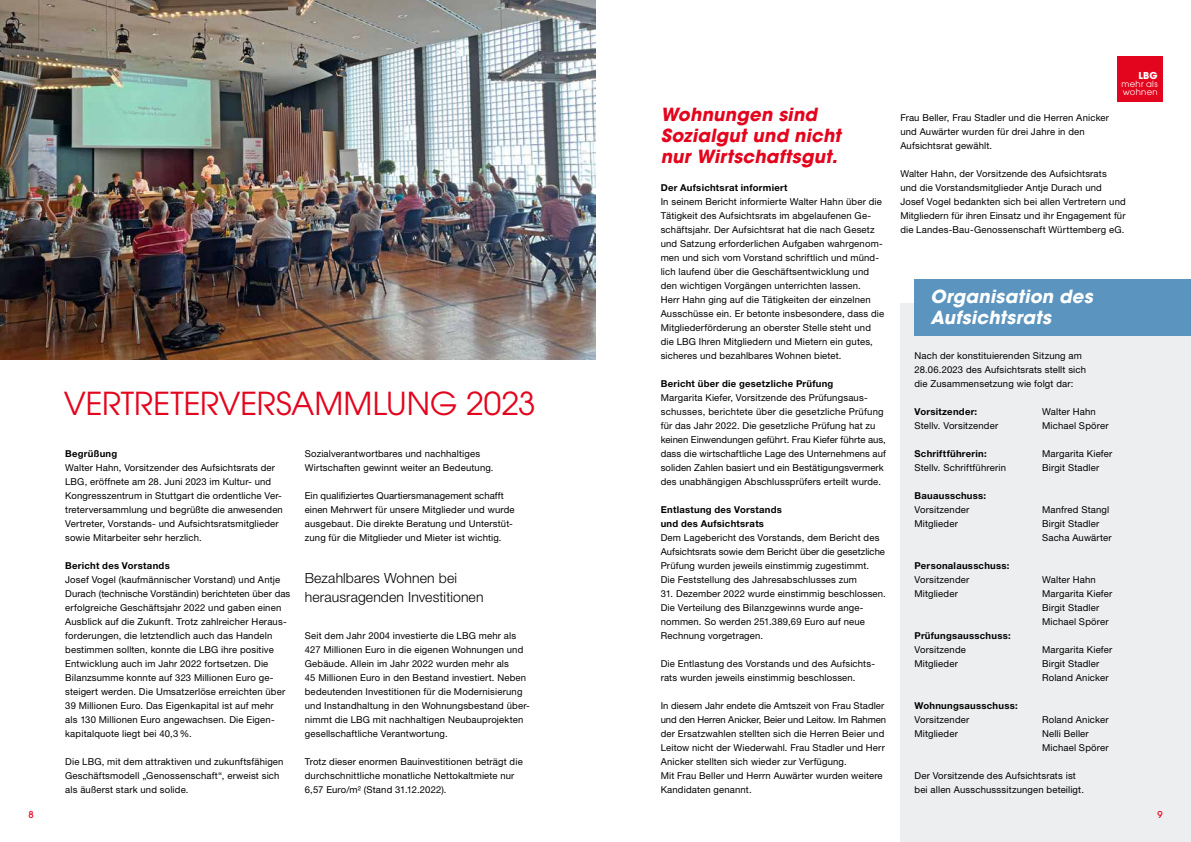
<style>
.page{position:relative;width:1191px;height:842px;background:#fff}
.page>*{position:absolute;margin:0;border:0;box-sizing:border-box;transform-origin:0 0}
.t1{font:31.5px "ITC Avant Garde Pro";letter-spacing:-.005em;color:#e3051d}
.t2{font:italic 700 18px/21px "ITC Avant Garde Pro";color:#e3051d}
.t3{font:italic 700 18px/21px "ITC Avant Garde Pro";color:#fff}
.t4{font:300 14px/19px "Helvetica Neue LT Std";letter-spacing:.01em;color:#000}
.t5{font:9.5px/14px "Helvetica Neue LT Std";letter-spacing:.015em;color:#000}
.t6{font:700 9.5px/14px "Helvetica Neue LT Std";letter-spacing:.025em;color:#000}
.t7{font:700 9.5px "ITC Avant Garde Pro";color:#fff}
.t8{font:500 9.5px "ITC Avant Garde Pro";color:#e3051d}
.t9{font:8.5px/8px "ITC Avant Garde Pro";letter-spacing:.03em;color:#fff}
</style>
<div class="page">
<div style="left:900px;top:303px;width:291px;height:539px;background:#edeeef"></div>
<img style="left:0;top:0;width:595px;height:359px">
<div style="left:914px;top:279px;width:277px;height:57px;background:#5b94be"></div>
<div style="left:1117px;top:57px;width:45px;height:45px;background:#e3051d"></div>
<h1 class="t1" style="left:64px;top:384px;width:473px">VERTRETERVERSAMMLUNG 2023</h1>
<p class="t5" style="left:305px;top:447px;width:190px">Sozialverantwortbares und nachhaltiges<br>Wirtschaften gewinnt weiter an Bedeutung.</p>
<p class="t5" style="left:305px;top:489px;width:211px">Ein qualifiziertes Quartiersmanagement schafft einen Mehrwert für unsere Mitglieder und wurde ausgebaut. Die direkte Beratung und Unterstüt&shy;zung für die Mitglieder und Mieter ist wichtig.</p>
<h3 class="t4" style="left:305px;top:568px;width:180px">Bezahlbares Wohnen bei herausragenden Investitionen</h3>
<p class="t5" style="left:305px;top:629px;width:226px">Seit dem Jahr 2004 investierte die LBG mehr als 427 Millionen Euro in die eigenen Wohnungen und Gebäude. Allein im Jahr 2022 wurden mehr als<br>45 Millionen Euro in den Bestand investiert. Neben bedeutenden Investitionen für die Modernisierung und Instandhaltung in den Wohnungsbestand über&shy;nimmt die LBG mit nachhaltigen Neubauprojekten gesellschaftliche Verantwortung.</p>
<p class="t5" style="left:305px;top:755px;width:219px">Trotz dieser enormen Bauinvestitionen beträgt die durchschnittliche monatliche Nettokaltmiete nur<br>6,57 Euro/m² (Stand 31.12.2022).</p>
<p class="t6" style="left:65px;top:447px;width:54px">Begrüßung</p>
<p class="t5" style="left:65px;top:461px;width:219px">Walter Hahn, Vorsitzender des Aufsichtsrats der LBG, eröffnete am 28. Juni 2023 im Kultur- und Kongresszentrum in Stuttgart die ordentliche Ver&shy;treterversammlung und begrüßte die anwesenden Vertreter, Vorstands- und Aufsichtsratsmitglieder sowie Mitarbeiter sehr herzlich.</p>
<p class="t6" style="left:65px;top:559px;width:106px">Bericht des Vorstands</p>
<p class="t5" style="left:65px;top:573px;width:227px">Josef Vogel (kaufmännischer Vorstand) und Antje Durach (technische Vorständin) berichteten über das erfolgreiche Geschäftsjahr 2022 und gaben einen Ausblick auf die Zukunft. Trotz zahlreicher Heraus&shy;forderungen, die letztendlich auch das Handeln bestimmen sollten, konnte die LBG ihre positive Entwicklung auch im Jahr 2022 fortsetzen. Die Bilanzsumme konnte auf 323 Millionen Euro ge&shy;steigert werden. Die Umsatzerlöse erreichten über 39 Millionen Euro. Das Eigenkapital ist auf mehr<br>als 130 Millionen Euro angewachsen. Die Eigen&shy;kapitalquote liegt bei 40,3%.</p>
<p class="t5" style="left:65px;top:755px;width:220px">Die LBG, mit dem attraktiven und zukunftsfähigen<br>Geschäftsmodell „Genossenschaft“, erweist sich als äußerst stark und solide.</p>
<h2 class="t2" style="left:660px;top:104px;width:186px">Wohnungen sind<br>Sozialgut und nicht nur Wirtschaftsgut.</h2>
<p class="t6" style="left:660px;top:181px;width:128px">Der Aufsichtsrat informiert</p>
<p class="t5" style="left:660px;top:195px;width:225px">In seinem Bericht informierte Walter Hahn über die Tätigkeit des Aufsichtsrats im abgelaufenen Ge&shy;schäftsjahr. Der Aufsichtsrat hat die nach Gesetz und Satzung erforderlichen Aufgaben wahrgenom&shy;men und sich vom Vorstand schriftlich und münd&shy;lich laufend über die Geschäftsentwicklung und den wichtigen Vorgängen unterrichten lassen.<br>Herr Hahn ging auf die Tätigkeiten der einzelnen Ausschüsse ein. Er betonte insbesondere, dass die Mitgliederförderung an oberster Stelle steht und die LBG Ihren Mitgliedern und Mietern ein gutes, sicheres und bezahlbares Wohnen bietet.</p>
<p class="t6" style="left:660px;top:377px;width:174px">Bericht über die gesetzliche Prüfung</p>
<p class="t5" style="left:660px;top:391px;width:227px">Margarita Kiefer, Vorsitzende des Prüfungsaus&shy;schusses, berichtete über die gesetzliche Prüfung für das Jahr 2022. Die gesetzliche Prüfung hat zu keinen Einwendungen geführt. Frau Kiefer führte aus, dass die wirtschaftliche Lage des Unternehmens auf soliden Zahlen basiert und ein Bestätigungsvermerk des unabhängigen Abschlussprüfers erteilt wurde.</p>
<p class="t6" style="left:660px;top:503px;width:123px">Entlastung des Vorstands und des Aufsichtsrats</p>
<p class="t5" style="left:660px;top:531px;width:226px">Dem Lagebericht des Vorstands, dem Bericht des Aufsichtsrats sowie dem Bericht über die gesetzliche Prüfung wurden jeweils einstimmig zugestimmt.<br>Die Feststellung des Jahresabschlusses zum</p>
<p class="t5" style="left:660px;top:587px;width:227px">31. Dezember 2022 wurde einstimmig beschlossen.<br>Die Verteilung des Bilanzgewinns wurde ange&shy;nommen. So werden 251.389,69 Euro auf neue Rechnung vorgetragen.</p>
<p class="t5" style="left:660px;top:657px;width:216px">Die Entlastung des Vorstands und des Aufsichts&shy;rats wurden jeweils einstimmig beschlossen.</p>
<p class="t5" style="left:660px;top:699px;width:227px">In diesem Jahr endete die Amtszeit von Frau Stadler und den Herren Anicker, Beier und Leitow. Im Rahmen der Ersatzwahlen stellten sich die Herren Beier und Leitow nicht der Wiederwahl. Frau Stadler und Herr Anicker stellten sich wieder zur Verfügung.<br>Mit Frau Beller und Herrn Auwärter wurden weitere Kandidaten genannt.</p>
<p class="t7" style="left:1138px;top:69px;width:21px">LBG</p>
<p class="t9" style="left:1121px;top:80px;width:37px">mehr als wohnen</p>
<p class="t5" style="left:900px;top:111px;width:210px">Frau Beller, Frau Stadler und die Herren Anicker und Auwärter wurden für drei Jahre in den<br>Aufsichtsrat gewählt.</p>
<p class="t5" style="left:900px;top:167px;width:227px">Walter Hahn, der Vorsitzende des Aufsichtsrats<br>und die Vorstandsmitglieder Antje Durach und Josef Vogel bedankten sich bei allen Vertretern und Mitgliedern für ihren Einsatz und ihr Engagement für die Landes-Bau-Genossenschaft Württemberg eG.</p>
<h2 class="t3" style="left:930px;top:286px;width:168px">Organisation des<br>Aufsichtsrats</h2>
<p class="t5" style="left:914px;top:349px;width:173px">Nach der konstituierenden Sitzung am<br>28.06.2023 des Aufsichtsrats stellt sich die Zusammensetzung wie folgt dar:</p>
<p class="t6" style="left:914px;top:405px;width:64px">Vorsitzender:</p>
<p class="t5" style="left:1042px;top:405px;width:55px">Walter Hahn</p>
<p class="t5" style="left:914px;top:419px;width:85px">Stellv. Vorsitzender</p>
<p class="t5" style="left:1042px;top:419px;width:68px">Michael Spörer</p>
<p class="t6" style="left:914px;top:447px;width:74px">Schriftführerin:</p>
<p class="t5" style="left:1042px;top:447px;width:72px">Margarita Kiefer</p>
<p class="t5" style="left:914px;top:461px;width:93px">Stellv. Schriftführerin</p>
<p class="t5" style="left:1042px;top:461px;width:59px">Birgit Stadler</p>
<p class="t6" style="left:914px;top:489px;width:73px">Bauausschuss:</p>
<p class="t5" style="left:914px;top:503px;width:56px">Vorsitzender</p>
<p class="t5" style="left:1042px;top:503px;width:69px">Manfred Stangl</p>
<p class="t5" style="left:914px;top:517px;width:45px">Mitglieder</p>
<p class="t5" style="left:1042px;top:517px;width:71px">Birgit Stadler<br>Sacha Auwärter</p>
<p class="t6" style="left:914px;top:559px;width:96px">Personalausschuss:</p>
<p class="t5" style="left:914px;top:573px;width:56px">Vorsitzender</p>
<p class="t5" style="left:1042px;top:573px;width:55px">Walter Hahn</p>
<p class="t5" style="left:914px;top:587px;width:45px">Mitglieder</p>
<p class="t5" style="left:1042px;top:587px;width:72px">Margarita Kiefer<br>Birgit Stadler<br>Michael Spörer</p>
<p class="t6" style="left:914px;top:629px;width:98px">Prüfungsausschuss:</p>
<p class="t5" style="left:914px;top:643px;width:53px">Vorsitzende</p>
<p class="t5" style="left:1042px;top:643px;width:72px">Margarita Kiefer</p>
<p class="t5" style="left:914px;top:657px;width:45px">Mitglieder</p>
<p class="t5" style="left:1042px;top:657px;width:68px">Birgit Stadler<br>Roland Anicker</p>
<p class="t6" style="left:914px;top:699px;width:105px">Wohnungsausschuss:</p>
<p class="t5" style="left:914px;top:713px;width:56px">Vorsitzender</p>
<p class="t5" style="left:1042px;top:713px;width:68px">Roland Anicker</p>
<p class="t5" style="left:914px;top:727px;width:45px">Mitglieder</p>
<p class="t5" style="left:1042px;top:727px;width:68px">Nelli Beller<br>Michael Spörer</p>
<p class="t5" style="left:914px;top:769px;width:171px">Der Vorsitzende des Aufsichtsrats ist bei allen Ausschusssitzungen beteiligt.</p>
<p class="t8" style="left:28px;top:809px;width:7px">8</p>
<p class="t8" style="left:1157px;top:809px;width:7px">9</p>
</div>
